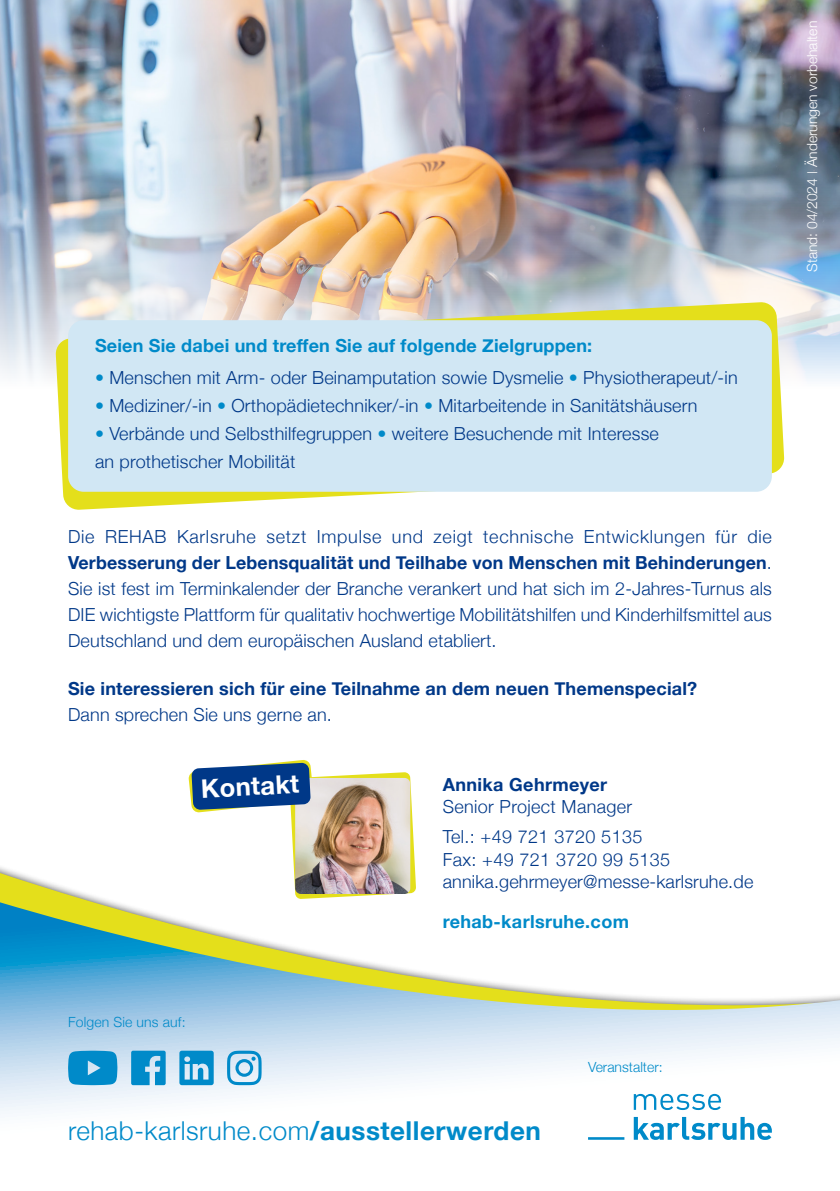
<style>
.page{position:relative;width:840px;height:1191px;background:#fff}
.page>*{position:absolute;margin:0;border:0;box-sizing:border-box;transform-origin:0 0}
.t1{font:300 26px "Helvetica Neue";letter-spacing:.02em;color:#008ac9}
.t2{font:700 25.6px "Helvetica Neue";color:#fff}
.t3{font:300 18px/26px "Helvetica Neue";letter-spacing:.01em;color:#003888;text-align:justify}
.t4{font:700 18px "Helvetica Neue";letter-spacing:.01em;color:#003888}
.t5{font:700 18px "Helvetica Neue";letter-spacing:.01em;color:#008ac9}
.t6{font:300 14px "Helvetica Neue";color:#fff}
.t7{font:300 14px "Helvetica Neue";letter-spacing:.005em;color:#008ac9}
.s1{color:#008ac9}
.s2{font-weight:700}
.s3{font-size:10px}
</style>
<div class="page">
<img style="left:0;top:0;width:839px;height:381px">
<svg style="left:55px;top:302px;width:729px;height:208px"></svg>
<svg style="left:0;top:867px;width:113px;height:35px"></svg>
<svg style="left:0;top:902px;width:839px;height:238px"></svg>
<img style="left:188px;top:760px;width:228px;height:139px">
<svg style="left:633px;top:1093px;width:87px;height:17px"></svg>
<svg style="left:633px;top:1117px;width:138px;height:23px"></svg>
<hr style="left:587px;top:1137px;width:37px;height:2px;background:#008ac9">
<div style="left:68px;top:320px;width:703px;height:172px;background:#d1e7f4;border-radius:16px"></div>
<svg style="left:131px;top:1050px;width:34px;height:35px"></svg>
<svg style="left:68px;top:1050px;width:49px;height:35px;background:#1a95ce"></svg>
<svg style="left:227px;top:1050px;width:34px;height:35px"></svg>
<svg style="left:179px;top:1050px;width:34px;height:35px"></svg>
<p class="t5" style="left:95px;top:334px;width:498px">Seien Sie dabei und treffen Sie auf folgende Zielgruppen:</p>
<p class="t3" style="left:95px;top:364px;width:643px"><span class="s1">•</span> Menschen mit Arm- oder Beinamputation sowie Dysmelie <span class="s1">•</span> Physiotherapeut/-in</p>
<p class="t3" style="left:95px;top:392px;width:603px"><span class="s1">•</span> Mediziner/-in <span class="s1">•</span> Orthopädietechniker/-in <span class="s1">•</span> Mitarbeitende in Sanitätshäusern</p>
<p class="t3" style="left:95px;top:419px;width:565px;line-height:28px"><span class="s1">•</span> Verbände und Selbsthilfegruppen <span class="s1">•</span> weitere Besuchende mit Interesse an prothetischer Mobilität</p>
<p class="t3" style="left:68px;top:523px;width:705px">Die REHAB Karlsruhe setzt Impulse und zeigt technische Entwicklungen für die <span class="s2">Verbesserung der Lebensqualität und Teilhabe von Menschen mit Behinderungen</span>.<br>Sie ist fest im Terminkalender der Branche verankert und hat sich im 2-Jahres-Turnus als DIE wichtigste Plattform für qualitativ hochwertige Mobilitätshilfen und Kinderhilfsmittel aus Deutschland und dem europäischen Ausland etabliert.</p>
<p class="t4" style="left:68px;top:677px;width:630px">Sie interessieren sich für eine Teilnahme an dem neuen Themenspecial?</p>
<p class="t3" style="left:68px;top:701px;width:265px">Dann sprechen Sie uns gerne an.</p>
<p class="t2" style="left:200px;top:773px;width:100px;rotate:-3deg">Kontakt</p>
<p class="t4" style="left:442px;top:774px;width:166px">Annika Gehrmeyer</p>
<p class="t3" style="left:442px;top:793px;width:191px">Senior Project Manager</p>
<p class="t3" style="left:442px;top:823px;width:201px">Tel.: +49 721 3720 5135</p>
<p class="t3" style="left:442px;top:845px;width:229px">Fax: +49 721 3720 99 5135</p>
<p class="t3" style="left:442px;top:867px;width:312px">annika.gehrmeyer@messe-karlsruhe.de</p>
<p class="t5" style="left:442px;top:910px;width:188px">rehab-karlsruhe.com</p>
<p class="t6" style="left:803px;top:272px;width:253px;rotate:-90deg">Stand: 04/2024 <span class="s3">|</span> Änderungen vorbehalten</p>
<p class="t7" style="left:68px;top:1013px;width:119px">Folgen Sie uns auf:</p>
<p class="t1" style="left:68px;top:1114px;width:474px">rehab-karlsruhe.com<span class="s2">/ausstellerwerden</span></p>
<p class="t7" style="left:587px;top:1058px;width:76px">Veranstalter:</p>
</div>
